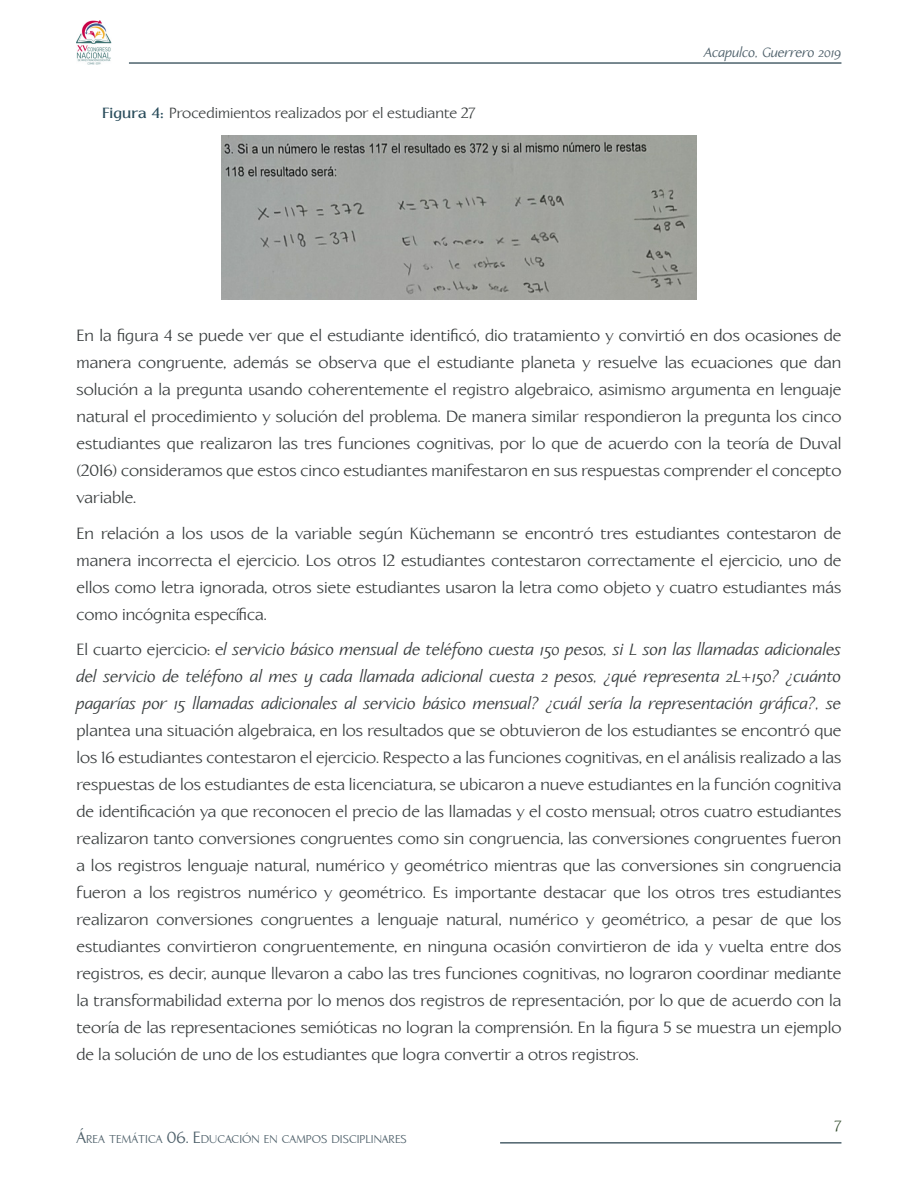
<style>
.page{position:relative;width:918px;height:1188px;background:#fff}
.page>*{position:absolute;margin:0;border:0;box-sizing:border-box;transform-origin:0 0}
.parrafo_general{font:16.5px/27px "Linotype Aperto";color:#383c3d;text-align:justify}
.PIES_DE_IMAGEN{font:15px "Linotype Aperto";color:#383c3d}
.t1{font:15px "Linotype Aperto";color:#314a2c}
.t2{font:italic 13.5px "Linotype Aperto";color:#4d5f69}
.t3{font:11.55px "Linotype Aperto";color:#4d5f69}
.s1{font-weight:700;color:#294c5b}
.s2{font-style:italic}
.s3{font-size:16.5px}
</style>
<div class="page">
<hr style="left:500px;top:1142px;width:341px;height:2px;background:#4d626c">
<hr style="left:129px;top:62px;width:712px;height:2px;background:#4d626c">
<img style="left:77px;top:20px;width:34px;height:45px">
<img style="left:222px;top:136px;width:474px;height:163px">
<p class="PIES_DE_IMAGEN" style="left:102px;top:105px;width:375px"><span class="s1">Figura 4:</span> Procedimientos realizados por el estudiante 27</p>
<p class="t2" style="left:704px;top:44px;width:139px">Acapulco, Guerrero 2019</p>
<p class="parrafo_general" style="left:77px;top:322px;width:766px">En la figura 4 se puede ver que el estudiante identificó, dio tratamiento y convirtió en dos ocasiones de manera congruente, además se observa que el estudiante planeta y resuelve las ecuaciones que dan solución a la pregunta usando coherentemente el registro algebraico, asimismo argumenta en lenguaje natural el procedimiento y solución del problema. De manera similar respondieron la pregunta los cinco estudiantes que realizaron las tres funciones cognitivas, por lo que de acuerdo con la teoría de Duval (2016) consideramos que estos cinco estudiantes manifestaron en sus respuestas comprender el concepto variable.</p>
<p class="parrafo_general" style="left:77px;top:520px;width:766px">En relación a los usos de la variable según Küchemann se encontró tres estudiantes contestaron de manera incorrecta el ejercicio. Los otros 12 estudiantes contestaron correctamente el ejercicio, uno de ellos como letra ignorada, otros siete estudiantes usaron la letra como objeto y cuatro estudiantes más como incógnita específica.</p>
<p class="parrafo_general" style="left:77px;top:636px;width:767px">El cuarto ejercicio: e<span class="s2">l servicio básico mensual de teléfono cuesta 150 pesos, si L son las llamadas adicionales del servicio de teléfono al mes y cada llamada adicional cuesta 2 pesos, ¿qué representa 2L+150? ¿cuánto pagarías por 15 llamadas adicionales al servicio básico mensual? ¿cuál sería la representación gráfica?, se </span>plantea una situación algebraica, en los resultados que se obtuvieron de los estudiantes se encontró que los 16 estudiantes contestaron el ejercicio. Respecto a las funciones cognitivas, en el análisis realizado a las respuestas de los estudiantes de esta licenciatura, se ubicaron a nueve estudiantes en la función cognitiva de identificación ya que reconocen el precio de las llamadas y el costo mensual; otros cuatro estudiantes realizaron tanto conversiones congruentes como sin congruencia, las conversiones congruentes fueron a los registros lenguaje natural, numérico y geométrico mientras que las conversiones sin congruencia fueron a los registros numérico y geométrico. Es importante destacar que los otros tres estudiantes realizaron conversiones congruentes a lenguaje natural, numérico y geométrico, a pesar de que los estudiantes convirtieron congruentemente, en ninguna ocasión convirtieron de ida y vuelta entre dos registros, es decir, aunque llevaron a cabo las tres funciones cognitivas, no lograron coordinar mediante la transformabilidad externa por lo menos dos registros de representación, por lo que de acuerdo con la teoría de las representaciones semióticas no logran la comprensión. En la figura 5 se muestra un ejemplo de la solución de uno de los estudiantes que logra convertir a otros registros.</p>
<p class="t3" style="left:77px;top:1132px;width:332px"><span class="s3">Á</span>REA TEMÁTICA <span class="s3">06. E</span>DUCACIÓN EN CAMPOS DISCIPLINARES</p>
<p class="t1" style="left:835px;top:1117px;width:8px">7</p>
</div>
